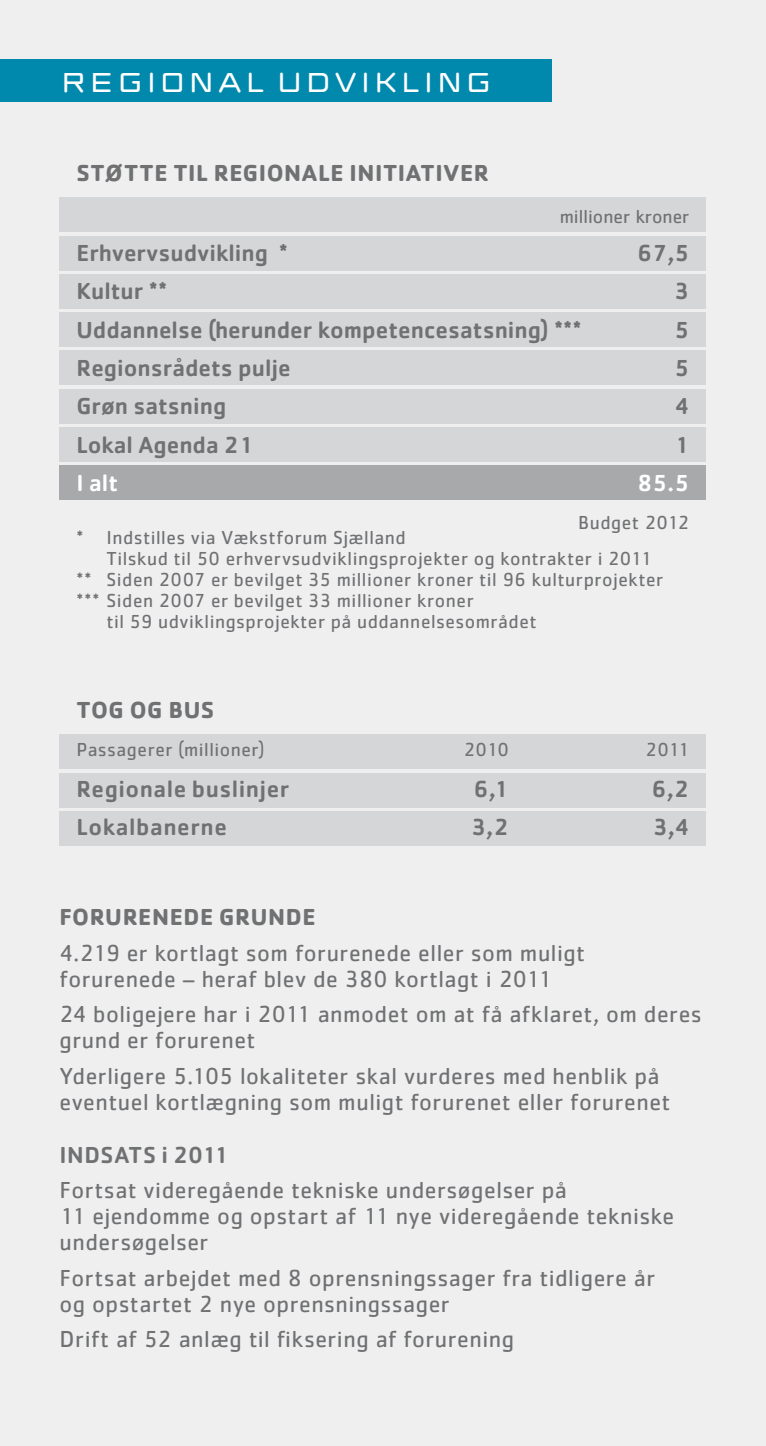
<style>
.page{position:relative;width:766px;height:1446px;background:#fff}
.page>*{position:absolute;margin:0;border:0;box-sizing:border-box;transform-origin:0 0}
.t1{font:27px "REGIONSJAELLANDLUKKET";letter-spacing:.025em;color:#fff}
.t2{font:24px/26.4px "Cachet Std";letter-spacing:.02em;color:#707173}
.Skematekst{font:500 24px "Cachet Std";color:#707173}
.Rubrik{font:700 24px "Cachet Std";letter-spacing:.025em;color:#707173}
.Skematekst-2{font:500 24px "Cachet Std";letter-spacing:.02em;color:#707173}
.Skematekst-3{font:500 24px "Cachet Std";letter-spacing:.025em;color:#707173}
.Skematekst-4{font:500 24px "Cachet Std";color:#fff}
.Lille_tekst{font:19.5px/21px "Cachet Std";letter-spacing:.025em;color:#707173}
.Lille_tekst-2{font:19.5px "Cachet Std";color:#707173}
</style>
<div class="page">
<div style="left:0;top:0;width:765px;height:1446px;background:#efeff0"></div>
<div style="left:60px;top:198px;width:646px;height:34px;background:#d5d6d7"></div>
<div style="left:60px;top:236px;width:646px;height:34px;background:#d5d6d7"></div>
<div style="left:60px;top:274px;width:646px;height:34px;background:#d5d6d7"></div>
<div style="left:60px;top:313px;width:646px;height:34px;background:#d5d6d7"></div>
<div style="left:60px;top:351px;width:646px;height:34px;background:#d5d6d7"></div>
<div style="left:60px;top:389px;width:646px;height:34px;background:#d5d6d7"></div>
<div style="left:60px;top:427px;width:646px;height:34px;background:#d5d6d7"></div>
<div style="left:60px;top:466px;width:646px;height:34px;background:#a7a9ab"></div>
<div style="left:0;top:60px;width:551px;height:42px;background:#0089ad"></div>
<div style="left:60px;top:735px;width:646px;height:34px;background:#d5d6d7"></div>
<div style="left:60px;top:773px;width:646px;height:34px;background:#d5d6d7"></div>
<div style="left:60px;top:811px;width:646px;height:34px;background:#d5d6d7"></div>
<p class="t1" style="left:60px;top:65px;width:435px">REGIONAL UDVIKLING</p>
<p class="Rubrik" style="left:77px;top:157px;width:414px">STØTTE TIL REGIONALE INITIATIVER</p>
<p class="Lille_tekst-2" style="left:559px;top:205px;width:131px">millioner kroner</p>
<p class="Skematekst" style="left:77px;top:238px;width:213px">Erhvervsudvikling *</p>
<p class="Skematekst" style="left:637px;top:238px;width:53px">67,5</p>
<p class="Skematekst" style="left:77px;top:277px;width:92px">Kultur **</p>
<p class="Skematekst" style="left:674px;top:277px;width:16px">3</p>
<p class="Skematekst" style="left:77px;top:315px;width:506px">Uddannelse (herunder kompetencesatsning) ***</p>
<p class="Skematekst" style="left:674px;top:315px;width:16px">5</p>
<p class="Skematekst" style="left:77px;top:353px;width:215px">Regionsrådets pulje</p>
<p class="Skematekst" style="left:674px;top:353px;width:16px">5</p>
<p class="Skematekst" style="left:77px;top:391px;width:151px">Grøn satsning</p>
<p class="Skematekst" style="left:674px;top:391px;width:16px">4</p>
<p class="Skematekst" style="left:77px;top:430px;width:178px">Lokal Agenda 21</p>
<p class="Skematekst" style="left:674px;top:430px;width:16px">1</p>
<p class="Skematekst-4" style="left:77px;top:468px;width:43px">I alt</p>
<p class="Skematekst-4" style="left:637px;top:468px;width:53px">85.5</p>
<p class="Lille_tekst" style="left:578px;top:512px;width:113px">Budget 2012</p>
<p class="Lille_tekst" style="left:106px;top:526px;width:547px;text-indent:-30px">* Indstilles via Vækstforum Sjælland<br>Tilskud til 50 erhvervsudviklingsprojekter og kontrakter i 2011</p>
<p class="Lille_tekst" style="left:77px;top:568px;width:588px">** Siden 2007 er bevilget 35 millioner kroner til 96 kulturprojekter</p>
<p class="Lille_tekst" style="left:106px;top:589px;width:431px;text-indent:-30px">*** Siden 2007 er bevilget 33 millioner kroner<br>til 59 udviklingsprojekter på uddannelsesområdet</p>
<p class="Rubrik" style="left:77px;top:694px;width:139px">TOG OG BUS</p>
<p class="Lille_tekst" style="left:77px;top:739px;width:189px">Passagerer (millioner)</p>
<p class="Lille_tekst" style="left:463px;top:739px;width:47px">2010</p>
<p class="Lille_tekst" style="left:645px;top:739px;width:45px">2011</p>
<p class="Skematekst-2" style="left:77px;top:774px;width:214px">Regionale buslinjer</p>
<p class="Skematekst" style="left:473px;top:774px;width:37px">6,1</p>
<p class="Skematekst" style="left:651px;top:774px;width:39px">6,2</p>
<p class="Skematekst-3" style="left:77px;top:812px;width:152px">Lokalbanerne</p>
<p class="Skematekst" style="left:471px;top:812px;width:39px">3,2</p>
<p class="Skematekst" style="left:652px;top:812px;width:38px">3,4</p>
<p class="Rubrik" style="left:60px;top:902px;width:257px">FORURENEDE GRUNDE</p>
<p class="t2" style="left:60px;top:939px;width:527px">4.219 er kortlagt som forurenede eller som muligt forurenede – heraf blev de 380 kortlagt i 2011</p>
<p class="t2" style="left:60px;top:1000px;width:643px">24 boligejere har i 2011 anmodet om at få afklaret, om deres grund er forurenet</p>
<p class="t2" style="left:60px;top:1062px;width:612px">Yderligere 5.105 lokaliteter skal vurderes med henblik på eventuel kortlægning som muligt forurenet eller forurenet</p>
<p class="Skematekst" style="left:60px;top:1140px;width:171px">INDSATS i 2011</p>
<p class="t2" style="left:60px;top:1176px;width:616px">Fortsat videregående tekniske undersøgelser på<br>11 ejendomme og opstart af 11 nye videregående tekniske undersøgelser</p>
<p class="t2" style="left:60px;top:1264px;width:597px">Fortsat arbejdet med 8 oprensningssager fra tidligere år og opstartet 2 nye oprensningssager</p>
<p class="t2" style="left:60px;top:1325px;width:456px">Drift af 52 anlæg til fiksering af forurening</p>
</div>
